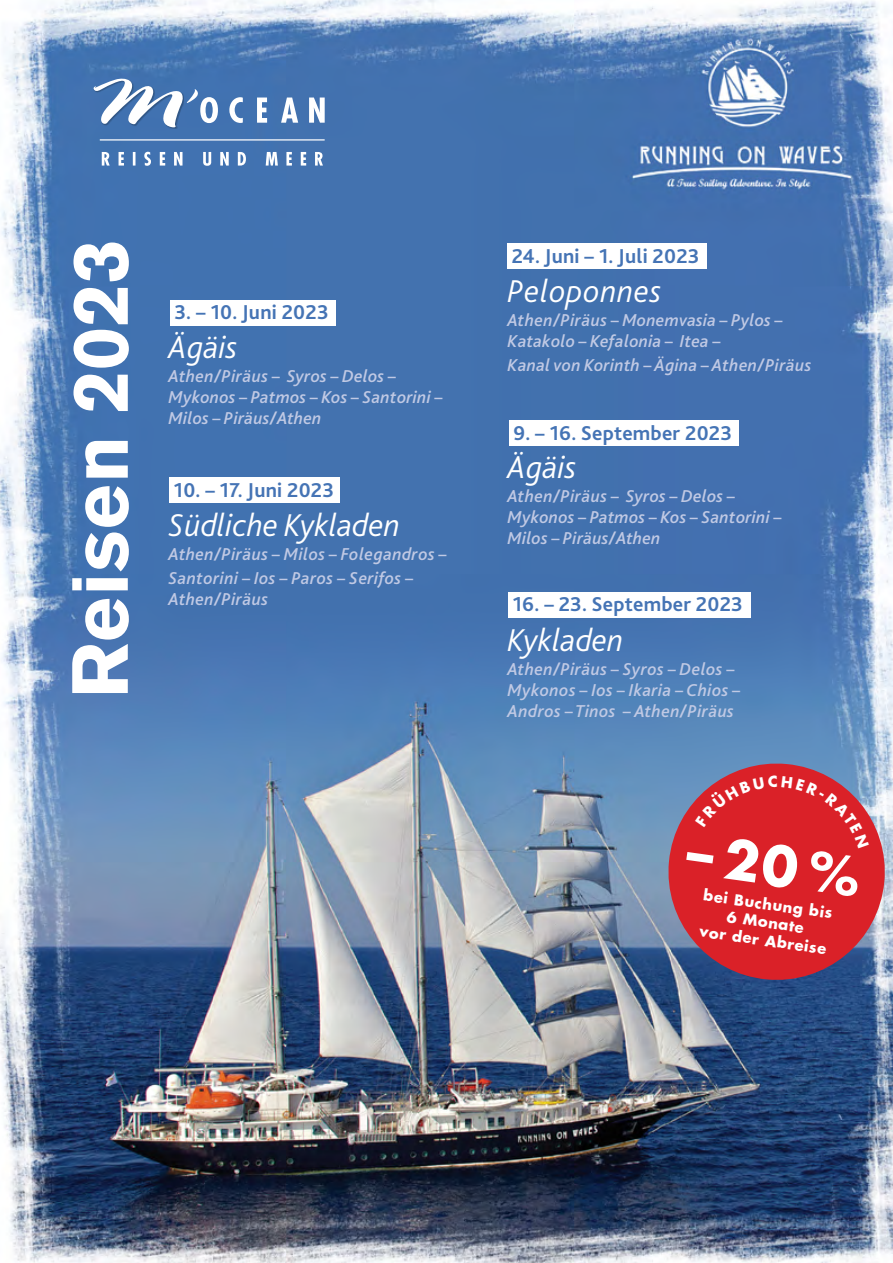
<style>
.page{position:relative;width:893px;height:1263px;background:#fff}
.page>*{position:absolute;margin:0;border:0;box-sizing:border-box;transform-origin:0 0}
.t1{font:900 78px "Akzidenz Grotesk";color:#fff}
.t2{font:700 52.8px "Futura";color:#fff}
.t3{font:italic 300 33px "Bliss 2";color:#fff}
.t4{font:italic 300 33px "Bliss 2";letter-spacing:.02em;color:#fff}
.t5{font:700 21px "Bliss 2";letter-spacing:.01em;color:#4574b5}
.t6{font:italic 500 18px/21px "Bliss 2";letter-spacing:.02em;color:#c0c9e4}
.t7{font:700 14.7px/18.1px "Futura";color:#fff;text-align:center}
</style>
<div class="page">
<img style="left:0;top:0;width:893px;height:1263px">
<div style="left:94px;top:79px;width:90px;height:50px;background:#000;opacity:.25"></div>
<svg style="left:92px;top:68px;width:233px;height:60px"></svg>
<hr style="left:100px;top:139px;width:225px;height:2px;background:#fff">
<svg style="left:102px;top:151px;width:221px;height:15px"></svg>
<svg style="left:663px;top:758px;width:227px;height:227px;background:#b44759"></svg>
<div style="left:170px;top:300px;width:166px;height:25px;background:#fff"></div>
<div style="left:509px;top:420px;width:230px;height:25px;background:#fff"></div>
<div style="left:507px;top:243px;width:200px;height:26px;background:#fff"></div>
<div style="left:170px;top:477px;width:170px;height:25px;background:#fff"></div>
<div style="left:508px;top:592px;width:243px;height:25px;background:#fff"></div>
<svg style="left:695px;top:775px;width:174px;height:73px;background:#d12b35"></svg>
<p class="t1" style="left:53px;top:698px;width:460px;rotate:-90deg">Reisen 2023</p>
<p class="t5" style="left:174px;top:299px;width:156px">3. – 10. Juni 2023</p>
<p class="t3" style="left:168px;top:327px;width:70px">Ägäis</p>
<p class="t6" style="left:168px;top:365px;width:276px">Athen/Piräus – Syros – Delos –<br>Mykonos – Patmos – Kos – Santorini –<br>Milos – Piräus/Athen</p>
<p class="t5" style="left:174px;top:477px;width:162px">10. – 17. Juni 2023</p>
<p class="t3" style="left:168px;top:504px;width:233px">Südliche Kykladen</p>
<p class="t6" style="left:168px;top:541px;width:280px;line-height:24px">Athen/Piräus – Milos – Folegandros –<br>Santorini – Ios – Paros – Serifos –</p>
<p class="t6" style="left:168px;top:588px;width:101px">Athen/Piräus</p>
<p class="t5" style="left:512px;top:243px;width:189px">24. Juni – 1. Juli 2023</p>
<p class="t4" style="left:507px;top:270px;width:155px">Peloponnes</p>
<p class="t6" style="left:507px;top:309px;width:277px">Athen/Piräus – Monemvasia – Pylos –<br>Katakolo – Kefalonia – Itea –</p>
<p class="t6" style="left:507px;top:354px;width:306px">Kanal von Korinth – Ägina – Athen/Piräus</p>
<p class="t5" style="left:513px;top:420px;width:220px">9. – 16. September 2023</p>
<p class="t3" style="left:507px;top:447px;width:70px">Ägäis</p>
<p class="t6" style="left:507px;top:485px;width:276px">Athen/Piräus – Syros – Delos –<br>Mykonos – Patmos – Kos – Santorini –<br>Milos – Piräus/Athen</p>
<p class="t5" style="left:513px;top:591px;width:232px">16. – 23. September 2023</p>
<p class="t3" style="left:507px;top:619px;width:117px">Kykladen</p>
<p class="t6" style="left:507px;top:658px;width:234px">Athen/Piräus – Syros – Delos –<br>Mykonos – Ios – Ikaria – Chios –<br>Andros – Tinos – Athen/Piräus</p>
<p class="t2" style="left:692px;top:817px;width:176px;rotate:8deg">–20%</p>
<p class="t7" style="left:705px;top:885px;width:131px;rotate:8deg">bei Buchung bis</p>
<p class="t7" style="left:703px;top:903px;width:129px;rotate:8deg">6 Monate<br>vor der Abreise</p>
</div>
